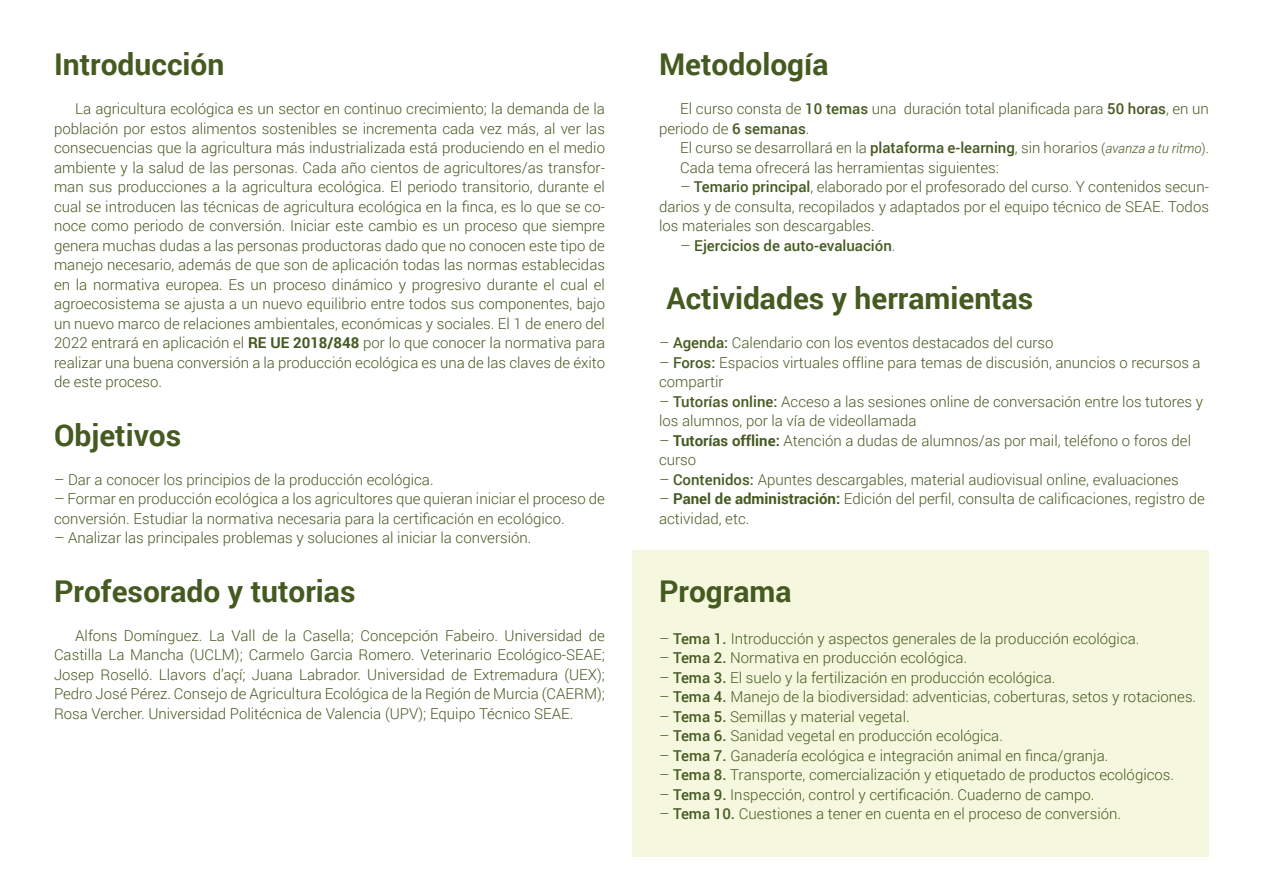
<style>
.page{position:relative;width:1263px;height:893px;background:#fff}
.page>*{position:absolute;margin:0;border:0;box-sizing:border-box;transform-origin:0 0}
.t1{font:700 30px "Roboto";color:#455a21}
.t2{font:300 15px/19.5px "Roboto";color:#455a21}
.t3{font:500 15px "Roboto";color:#455a21}
.s1{font-weight:700}
.s2{font-weight:500}
.s3{font-size:13.5px}
.s4{font-style:italic;font-size:13.5px}
.s5{font-weight:300}
</style>
<div class="page">
<div style="left:632px;top:551px;width:577px;height:306px;background:#f5f8de"></div>
<h1 class="t1" style="left:54px;top:43px;width:172px">Introducción</h1>
<p class="t2" style="left:54px;top:98px;width:552px;text-align:justify;text-indent:21px">La agricultura ecológica es un sector en continuo crecimiento; la demanda de la población por estos alimentos sostenibles se incrementa cada vez más, al ver las consecuencias que la agricultura más industrializada está produciendo en el medio ambiente y la salud de las personas. Cada año cientos de agricultores/as transfor&shy;man sus producciones a la agricultura ecológica. El periodo transitorio, durante el cual se introducen las técnicas de agricultura ecológica en la finca, es lo que se co&shy;noce como periodo de conversión. Iniciar este cambio es un proceso que siempre genera muchas dudas a las personas productoras dado que no conocen este tipo de manejo necesario, además de que son de aplicación todas las normas establecidas en la normativa europea. Es un proceso dinámico y progresivo durante el cual el agroecosistema se ajusta a un nuevo equilibrio entre todos sus componentes, bajo un nuevo marco de relaciones ambientales, económicas y sociales. El 1 de enero del 2022 entrará en aplicación el <span class="s1">RE UE 2018/848</span> por lo que conocer la normativa para realizar una buena conversión a la producción ecológica es una de las claves de éxito de este proceso.</p>
<h1 class="t1" style="left:54px;top:414px;width:129px">Objetivos</h1>
<p class="t2" style="left:54px;top:469px;width:381px">– Dar a conocer los principios de la producción ecológica.</p>
<p class="t2" style="left:54px;top:488px;width:552px">– Formar en producción ecológica a los agricultores que quieran iniciar el proceso de conversión. Estudiar la normativa necesaria para la certificación en ecológico.</p>
<p class="t2" style="left:54px;top:527px;width:479px">– Analizar las principales problemas y soluciones al iniciar la conversión.</p>
<h1 class="t1" style="left:54px;top:570px;width:303px">Profesorado y tutorias</h1>
<p class="t2" style="left:54px;top:625px;width:552px;text-align:justify;text-indent:21px">Alfons Domínguez. La Vall de la Casella; Concepción Fabeiro. Universidad de Castilla La Mancha (UCLM); Carmelo Garcia Romero. Veterinario Ecológico-SEAE; Josep Roselló. Llavors d’açí; Juana Labrador. Universidad de Extremadura (UEX); Pedro José Pérez. Consejo de Agricultura Ecológica de la Región de Murcia (CAERM); Rosa Vercher. Universidad Politécnica de Valencia (UPV); Equipo Técnico SEAE.</p>
<h1 class="t1" style="left:659px;top:43px;width:171px">Metodología</h1>
<p class="t2" style="left:659px;top:98px;width:551px;text-indent:21px">El curso consta de <span class="s2">10 temas</span> una duración total planificada para <span class="s2">50 horas</span>, en un periodo de <span class="s2">6 semanas</span>.</p>
<p class="t2" style="left:680px;top:137px;width:530px">El curso se desarrollará en la <span class="s2">plataforma e-learning</span>, sin horarios <span class="s3">(</span><span class="s4">avanza a tu ritmo</span><span class="s3">).<br></span>Cada tema ofrecerá las herramientas siguientes:</p>
<p class="t2" style="left:659px;top:176px;width:551px;text-align:justify;text-indent:21px">– <span class="s2">Temario principal</span>, elaborado por el profesorado del curso. Y contenidos secun&shy;darios y de consulta, recopilados y adaptados por el equipo técnico de SEAE. Todos los materiales son descargables.</p>
<p class="t3" style="left:680px;top:235px;width:217px"><span class="s5">–</span> Ejercicios de auto-evaluación<span class="s5">.</span></p>
<h1 class="t1" style="left:666px;top:277px;width:368px">Actividades y herramientas</h1>
<p class="t2" style="left:659px;top:332px;width:396px">– <span class="s2">Agenda:</span> Calendario con los eventos destacados del curso</p>
<p class="t2" style="left:659px;top:352px;width:543px">– <span class="s2">Foros:</span> Espacios virtuales offline para temas de discusión, anuncios o recursos a compartir</p>
<p class="t2" style="left:659px;top:391px;width:546px">– <span class="s2">Tutorías online:</span> Acceso a las sesiones online de conversación entre los tutores y los alumnos, por la vía de videollamada</p>
<p class="t2" style="left:659px;top:430px;width:533px">– <span class="s1">Tutorías offline:</span> Atención a dudas de alumnos/as por mail, teléfono o foros del curso</p>
<p class="t2" style="left:659px;top:469px;width:521px">– <span class="s2">Contenidos:</span> Apuntes descargables, material audiovisual online, evaluaciones</p>
<p class="t2" style="left:659px;top:488px;width:547px">– <span class="s1">Panel de administración:</span> Edición del perfil, consulta de calificaciones, registro de actividad, etc.</p>
<h1 class="t1" style="left:659px;top:570px;width:134px">Programa</h1>
<p class="t2" style="left:659px;top:628px;width:482px">– <span class="s2">Tema 1.</span> Introducción y aspectos generales de la producción ecológica.</p>
<p class="t2" style="left:659px;top:647px;width:310px">– <span class="s2">Tema 2.</span> Normativa en producción ecológica.</p>
<p class="t2" style="left:659px;top:667px;width:398px">– <span class="s2">Tema 3.</span> El suelo y la fertilización en producción ecológica.</p>
<p class="t2" style="left:659px;top:686px;width:539px">– <span class="s2">Tema 4.</span> Manejo de la biodiversidad: adventicias, coberturas, setos y rotaciones.</p>
<p class="t2" style="left:659px;top:706px;width:252px">– <span class="s2">Tema 5.</span> Semillas y material vegetal.</p>
<p class="t2" style="left:659px;top:725px;width:345px">– <span class="s2">Tema 6.</span> Sanidad vegetal en producción ecológica.</p>
<p class="t2" style="left:659px;top:745px;width:451px">– <span class="s2">Tema 7.</span> Ganadería ecológica e integración animal en finca/granja.</p>
<p class="t2" style="left:659px;top:764px;width:517px">– <span class="s2">Tema 8.</span> Transporte, comercialización y etiquetado de productos ecológicos.</p>
<p class="t2" style="left:659px;top:784px;width:437px">– <span class="s2">Tema 9.</span> Inspección, control y certificación. Cuaderno de campo.</p>
<p class="t2" style="left:659px;top:803px;width:463px">– <span class="s2">Tema 10.</span> Cuestiones a tener en cuenta en el proceso de conversión.</p>
</div>
